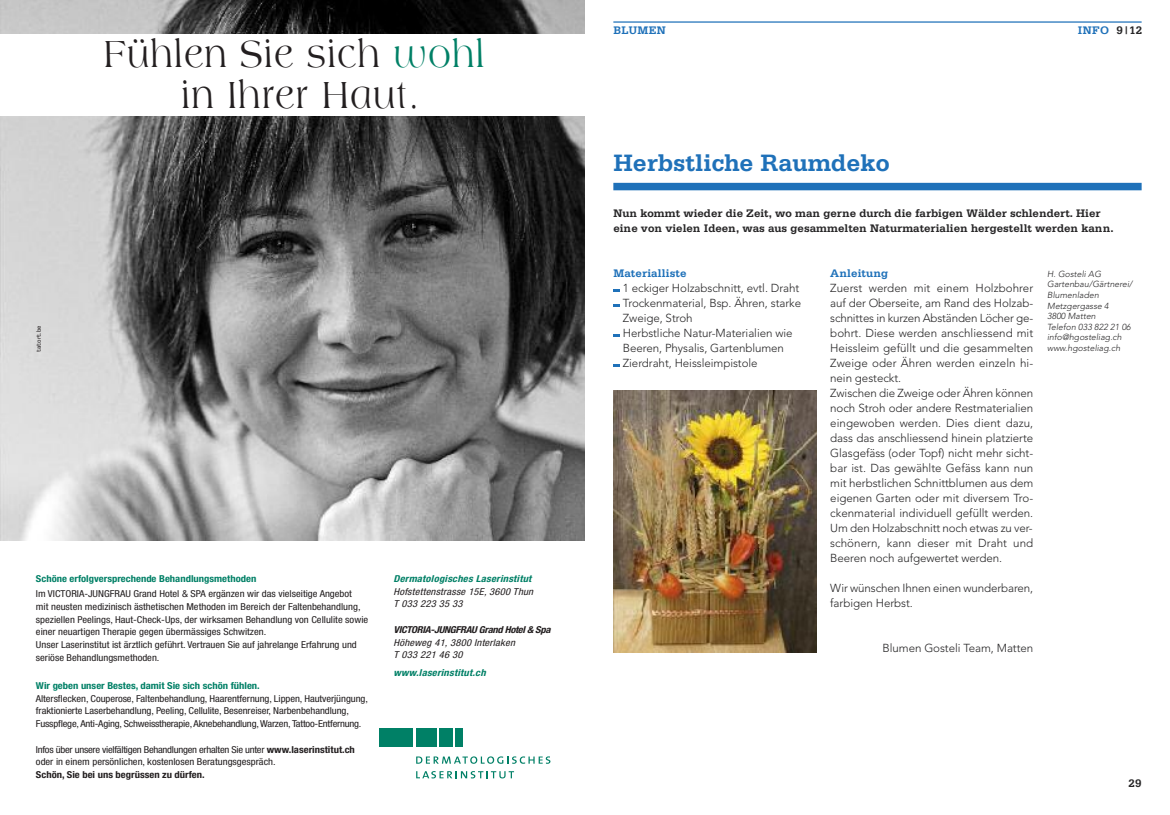
<style>
.page{position:relative;width:1170px;height:815px;background:#fff}
.page>*{position:absolute;margin:0;border:0;box-sizing:border-box;transform-origin:0 0}
.t1{font:italic 40.5px/40.5px "Americana LT";letter-spacing:.045em;color:#231f20;text-align:center;scale:.83 1}
.t2{font:700 25px "Serifa";color:#1f71b9}
.t3{font:300 11.5px/15px "Avenir";letter-spacing:-.005em;color:#272627}
.t4{font:700 11.5px/15px "Serifa";color:#272627}
.t5{font:700 11.5px "Serifa";letter-spacing:.01em;color:#1f71b9}
.t6{font:condensed 9.62px/12.8px "Helvetica Neue";color:#231f20;scale:1.11 1}
.t7{font:condensed 9.62px/12.8px "Helvetica Neue";letter-spacing:-.025em;color:#231f20;scale:1.11 1}
.t8{font:700 condensed 9.62px "Helvetica Neue";color:#008066;scale:1.11 1}
.t9{font:italic condensed 9.62px/12.8px "Helvetica Neue";letter-spacing:.02em;color:#231f20;scale:1.11 1}
.t10{font:italic 700 condensed 9.62px "Helvetica Neue";letter-spacing:.02em;color:#008066;scale:1.11 1}
.t11{font:700 condensed 9.62px "Helvetica Neue";color:#231f20;scale:1.11 1}
.t12{font:italic 700 condensed 9.62px "Helvetica Neue";letter-spacing:-.03em;color:#231f20;scale:1.11 1}
.t13{font:italic 300 8.75px/10.6px "Avenir";letter-spacing:.005em;color:#272627}
.t14{font:500 6.25px "Foundry Monoline";color:#231f20}
.s1{color:#008066}
.s2{font-weight:700}
.s3{color:#272627}
</style>
<div class="page">
<div style="left:613px;top:183px;width:528px;height:7px;background:#1f71b9"></div>
<svg style="left:613px;top:289px;width:6px;height:3px"></svg>
<svg style="left:613px;top:304px;width:6px;height:3px"></svg>
<svg style="left:613px;top:334px;width:6px;height:3px"></svg>
<svg style="left:613px;top:364px;width:6px;height:3px"></svg>
<hr style="left:613px;top:21px;width:528px;height:2px;background:#1f71b9">
<img style="left:613px;top:390px;width:203px;height:262px">
<img style="left:0;top:0;width:584px;height:540px">
<div style="left:0;top:34px;width:584px;height:82px;background:#fff"></div>
<svg style="left:416px;top:756px;width:134px;height:8px"></svg>
<svg style="left:416px;top:771px;width:98px;height:7px"></svg>
<div style="left:379px;top:729px;width:34px;height:18px;background:#008066"></div>
<div style="left:416px;top:729px;width:20px;height:18px;background:#008066"></div>
<div style="left:439px;top:729px;width:13px;height:18px;background:#008066"></div>
<div style="left:455px;top:729px;width:7px;height:18px;background:#008066"></div>
<h1 class="t1" style="left:106px;top:33px;width:468px">Fühlen Sie sich <span class="s1">wohl </span>in Ihrer Haut.</h1>
<p class="t14" style="left:37px;top:352px;width:28px;rotate:-90deg">tatort.be</p>
<p class="t8" style="left:36px;top:575px;width:200px">Schöne erfolgversprechende Behandlungsmethoden</p>
<p class="t6" style="left:36px;top:588px;width:301px">Im VICTORIA-JUNGFRAU Grand Hotel &amp; SPA ergänzen wir das vielseitige Angebot<br>mit neusten medizinisch ästhetischen Methoden im Bereich der Faltenbehandlung, speziellen Peelings, Haut-Check-Ups, der wirksamen Behandlung von Cellulite sowie einer neuartigen Therapie gegen übermässiges Schwitzen.<br>Unser Laserinstitut ist ärztlich geführt. Vertrauen Sie auf jahrelange Erfahrung und seriöse Behandlungsmethoden.</p>
<p class="t8" style="left:36px;top:682px;width:203px">Wir geben unser Bestes, damit Sie sich schön fühlen.</p>
<p class="t6" style="left:36px;top:693px;width:300px">Altersflecken, Couperose, Faltenbehandlung, Haarentfernung, Lippen, Hautverjüngung, fraktionierte Laserbehandlung, Peeling, Cellulite, Besenreiser, Narbenbehandlung,<br>Fusspflege, Anti-Aging, Schweisstherapie, Aknebehandlung, Warzen, Tattoo-Entfernung.</p>
<p class="t7" style="left:36px;top:744px;width:289px">Infos über unsere vielfältigen Behandlungen erhalten Sie unter <span class="s2">www.laserinstitut.ch </span>oder in einem persönlichen, kostenlosen Beratungsgespräch.</p>
<p class="t11" style="left:36px;top:771px;width:153px">Schön, Sie bei uns begrüssen zu dürfen.</p>
<p class="t10" style="left:393px;top:575px;width:126px">Dermatologisches Laserinstitut</p>
<p class="t9" style="left:393px;top:586px;width:127px">Hofstettenstrasse 15E, 3600 Thun<br>T 033 223 35 33</p>
<p class="t12" style="left:393px;top:626px;width:143px">VICTORIA-JUNGFRAU Grand Hotel &amp; Spa</p>
<p class="t9" style="left:393px;top:637px;width:111px">Höheweg 41, 3800 Interlaken<br>T 033 221 46 30</p>
<p class="t10" style="left:393px;top:670px;width:84px">www.laserinstitut.ch</p>
<p class="t5" style="left:613px;top:27px;width:54px">BLUMEN</p>
<h2 class="t2" style="left:613px;top:155px;width:278px">Herbstliche Raumdeko</h2>
<p class="t5" style="left:1077px;top:27px;width:66px">INFO <span class="s3">9 |12</span></p>
<p class="t4" style="left:613px;top:206px;width:501px">Nun kommt wieder die Zeit, wo man gerne durch die farbigen Wälder schlendert. Hier eine von vielen Ideen, was aus gesammelten Naturmaterialien hergestellt werden kann.</p>
<p class="t13" style="left:1047px;top:269px;width:87px">H. Gosteli AG<br>Gartenbau/Gärtnerei/<br>Blumenladen<br>Metzgergasse 4<br>3800 Matten<br>Telefon 033 822 21 06 info@hgosteliag.ch www.hgosteliag.ch</p>
<p class="t5" style="left:613px;top:269px;width:75px">Materialliste</p>
<p class="t3" style="left:623px;top:281px;width:180px">1 eckiger Holzabschnitt, evtl. Draht<br>Trockenmaterial, Bsp. Ähren, starke<br>Zweige, Stroh<br>Herbstliche Natur-Materialien wie<br>Beeren, Physalis, Gartenblumen<br>Zierdraht, Heissleimpistole</p>
<p class="t5" style="left:830px;top:269px;width:60px">Anleitung</p>
<p class="t3" style="left:830px;top:281px;width:204px">Zuerst werden mit einem Holzbohrer auf der Oberseite, am Rand des Holzab&shy;schnittes in kurzen Abständen Löcher ge&shy;bohrt. Diese werden anschliessend mit Heissleim gefüllt und die gesammelten Zweige oder Ähren werden einzeln hi&shy;nein gesteckt.<br>Zwischen die Zweige oder Ähren können noch Stroh oder andere Restmaterialien eingewoben werden. Dies dient dazu, dass das anschliessend hinein platzierte Glasgefäss (oder Topf) nicht mehr sicht&shy;bar ist. Das gewählte Gefäss kann nun mit herbstlichen Schnittblumen aus dem eigenen Garten oder mit diversem Tro&shy;ckenmaterial individuell gefüllt werden.<br>Um den Holzabschnitt noch etwas zu ver&shy;schönern, kann dieser mit Draht und Beeren noch aufgewertet werden.</p>
<p class="t3" style="left:830px;top:581px;width:204px">Wir wünschen Ihnen einen wunderbaren, farbigen Herbst.</p>
<p class="t3" style="left:882px;top:641px;width:152px">Blumen Gosteli Team, Matten</p>
<p class="t4" style="left:1128px;top:777px;width:15px">29</p>
</div>
